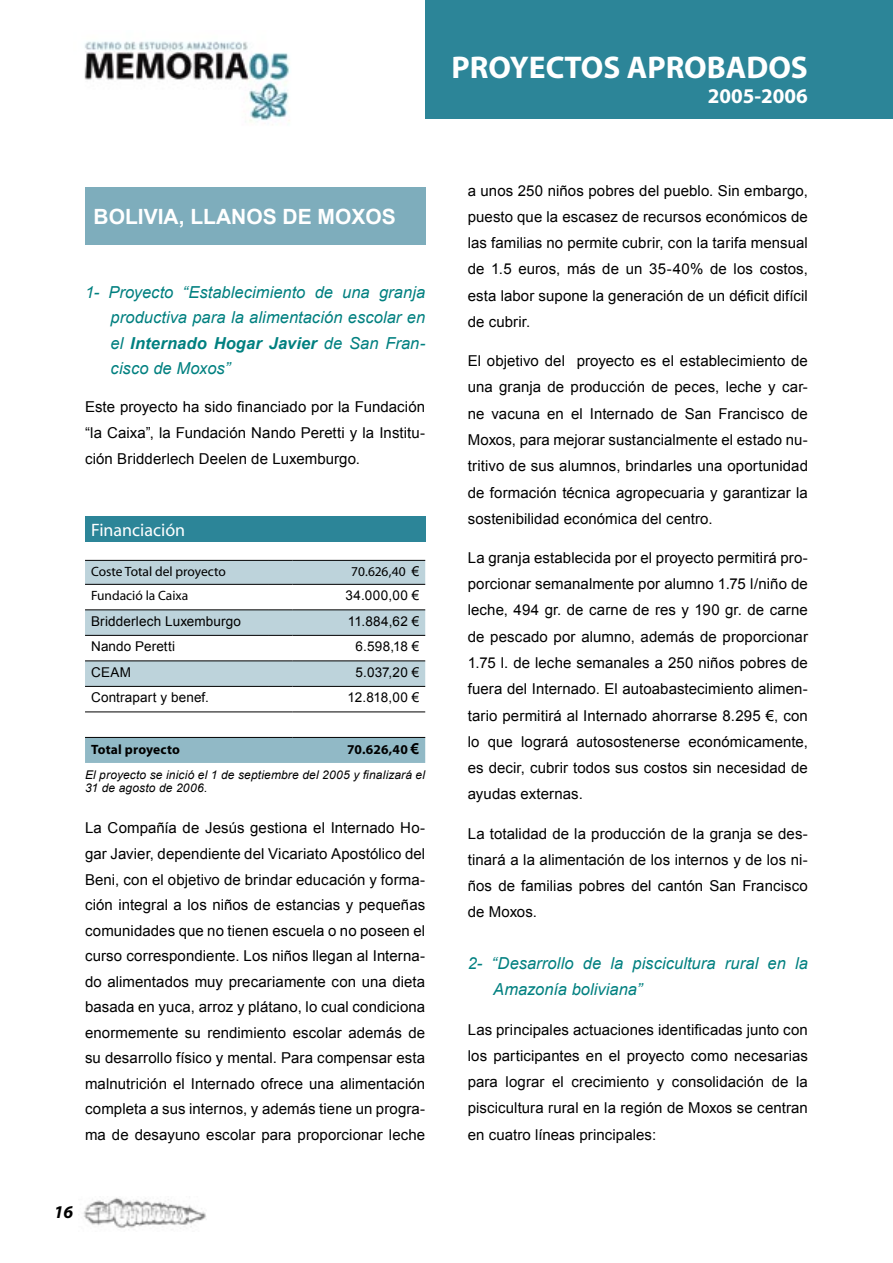
<style>
.page{position:relative;width:893px;height:1263px;background:#fff}
.page>*{position:absolute;margin:0;border:0;box-sizing:border-box;transform-origin:0 0}
.t1{font:700 31.5px "Myriad";color:#fff}
.t2{font:700 21px "Arial";color:#fff}
.t3{font:700 21px "Myriad";color:#fff}
.t4{font:18px "Myriad";color:#fff}
.t5{font:italic 700 18px "Myriad";color:#000}
.t6{font:italic 16.5px/25.5px "Arial";color:#008080;text-align:justify}
.t7{font:15px/26.2px "Arial";letter-spacing:.005em;color:#000;text-align:justify}
.t8{font:13.5px "Arial";letter-spacing:.01em;color:#000}
.t9{font:13.5px "Myriad";color:#000}
.t10{font:700 13.5px "Myriad";letter-spacing:.015em;color:#000}
.t11{font:italic 12px/13.5px "Arial";letter-spacing:.015em;color:#000}
.s1{font-weight:700}
.s2{font-family:"Arial"}
.s3{font-family:"Arial";font-size:15px}
</style>
<div class="page">
<img style="left:84px;top:41px;width:206px;height:84px">
<img style="left:83px;top:1197px;width:123px;height:32px">
<div style="left:425px;top:0;width:468px;height:119px;background:#2c8598"></div>
<div style="left:85px;top:187px;width:340px;height:58px;background:#7eadbc"></div>
<div style="left:85px;top:516px;width:340px;height:26px;background:#2c8598"></div>
<svg style="left:85px;top:560px;width:340px;height:127px"></svg>
<hr style="left:293px;top:686px;width:132px;height:1px;background:#000">
<svg style="left:85px;top:712px;width:340px;height:51px"></svg>
<hr style="left:293px;top:737px;width:132px;height:1px;background:#000">
<h1 class="t1" style="left:452px;top:51px;width:358px">PROYECTOS APROBADOS</h1>
<h2 class="t3" style="left:708px;top:85px;width:102px">2005-2006</h2>
<h2 class="t2" style="left:94px;top:202px;width:304px">BOLIVIA, LLANOS DE MOXOS</h2>
<p class="t6" style="left:111px;top:279px;width:316px;text-indent:-26px">1- Proyecto “Establecimiento de una granja productiva para la alimentación escolar en el <span class="s1">Internado Hogar Javier</span> de San Fran&shy;cisco de Moxos”</p>
<p class="t7" style="left:85px;top:395px;width:342px;line-height:25.5px">Este proyecto ha sido financiado por la Fundación “la Caixa”, la Fundación Nando Peretti y la Institu&shy;ción Bridderlech Deelen de Luxemburgo.</p>
<p class="t4" style="left:91px;top:521px;width:96px">Financiación</p>
<p class="t9" style="left:91px;top:565px;width:136px">Coste Total del proyecto</p>
<p class="t9" style="left:351px;top:565px;width:69px">70.626,40 <span class="s2">€</span></p>
<p class="t9" style="left:91px;top:589px;width:99px">Fundació la Caixa</p>
<p class="t8" style="left:346px;top:587px;width:75px">34.000,00 €</p>
<p class="t8" style="left:91px;top:612px;width:151px">Bridderlech Luxemburgo</p>
<p class="t8" style="left:348px;top:612px;width:73px">11.884,62 €</p>
<p class="t8" style="left:91px;top:638px;width:86px">Nando Peretti</p>
<p class="t8" style="left:356px;top:638px;width:65px">6.598,18 €</p>
<p class="t8" style="left:91px;top:663px;width:42px">CEAM</p>
<p class="t8" style="left:356px;top:663px;width:65px">5.037,20 €</p>
<p class="t8" style="left:91px;top:689px;width:119px">Contrapart y benef.</p>
<p class="t8" style="left:348px;top:689px;width:73px">12.818,00 €</p>
<p class="t10" style="left:91px;top:742px;width:90px">Total proyecto</p>
<p class="t10" style="left:347px;top:743px;width:74px">70.626,40 <span class="s3">€</span></p>
<p class="t11" style="left:85px;top:768px;width:342px">El proyecto se inició el 1 de septiembre del 2005 y finalizará el<br>31 de agosto de 2006.</p>
<p class="t7" style="left:85px;top:816px;width:342px;line-height:25.5px">La Compañía de Jesús gestiona el Internado Ho&shy;gar Javier, dependiente del Vicariato Apostólico del Beni, con el objetivo de brindar educación y forma&shy;ción integral a los niños de estancias y pequeñas comunidades que no tienen escuela o no poseen el curso correspondiente. Los niños llegan al Interna&shy;do alimentados muy precariamente con una dieta basada en yuca, arroz y plátano, lo cual condiciona enormemente su rendimiento escolar además de su desarrollo físico y mental. Para compensar esta malnutrición el Internado ofrece una alimentación completa a sus internos, y además tiene un progra&shy;ma de desayuno escolar para proporcionar leche</p>
<p class="t5" style="left:54px;top:1203px;width:21px">16</p>
<p class="t7" style="left:468px;top:177px;width:342px">a unos 250 niños pobres del pueblo. Sin embargo, puesto que la escasez de recursos económicos de las familias no permite cubrir, con la tarifa mensual de 1.5 euros, más de un 35-40% de los costos, esta labor supone la generación de un déficit difícil de cubrir.</p>
<p class="t7" style="left:468px;top:348px;width:342px">El objetivo del proyecto es el establecimiento de una granja de producción de peces, leche y car&shy;ne vacuna en el Internado de San Francisco de Moxos, para mejorar sustancialmente el estado nu&shy;tritivo de sus alumnos, brindarles una oportunidad de formación técnica agropecuaria y garantizar la sostenibilidad económica del centro.</p>
<p class="t7" style="left:468px;top:545px;width:342px">La granja establecida por el proyecto permitirá pro&shy;porcionar semanalmente por alumno 1.75 l/niño de leche, 494 gr. de carne de res y 190 gr. de carne de pescado por alumno, además de proporcionar 1.75 l. de leche semanales a 250 niños pobres de fuera del Internado. El autoabastecimiento alimen&shy;tario permitirá al Internado ahorrarse 8.295 €, con lo que logrará autosostenerse económicamente, es decir, cubrir todos sus costos sin necesidad de ayudas externas.</p>
<p class="t7" style="left:468px;top:820px;width:342px">La totalidad de la producción de la granja se des&shy;tinará a la alimentación de los internos y de los ni&shy;ños de familias pobres del cantón San Francisco de Moxos.</p>
<p class="t6" style="left:493px;top:950px;width:316px;line-height:26.2px;text-indent:-26px">2- “Desarrollo de la piscicultura rural en la<br>Amazonía boliviana”</p>
<p class="t7" style="left:468px;top:1016px;width:342px">Las principales actuaciones identificadas junto con los participantes en el proyecto como necesarias para lograr el crecimiento y consolidación de la piscicultura rural en la región de Moxos se centran en cuatro líneas principales:</p>
</div>
